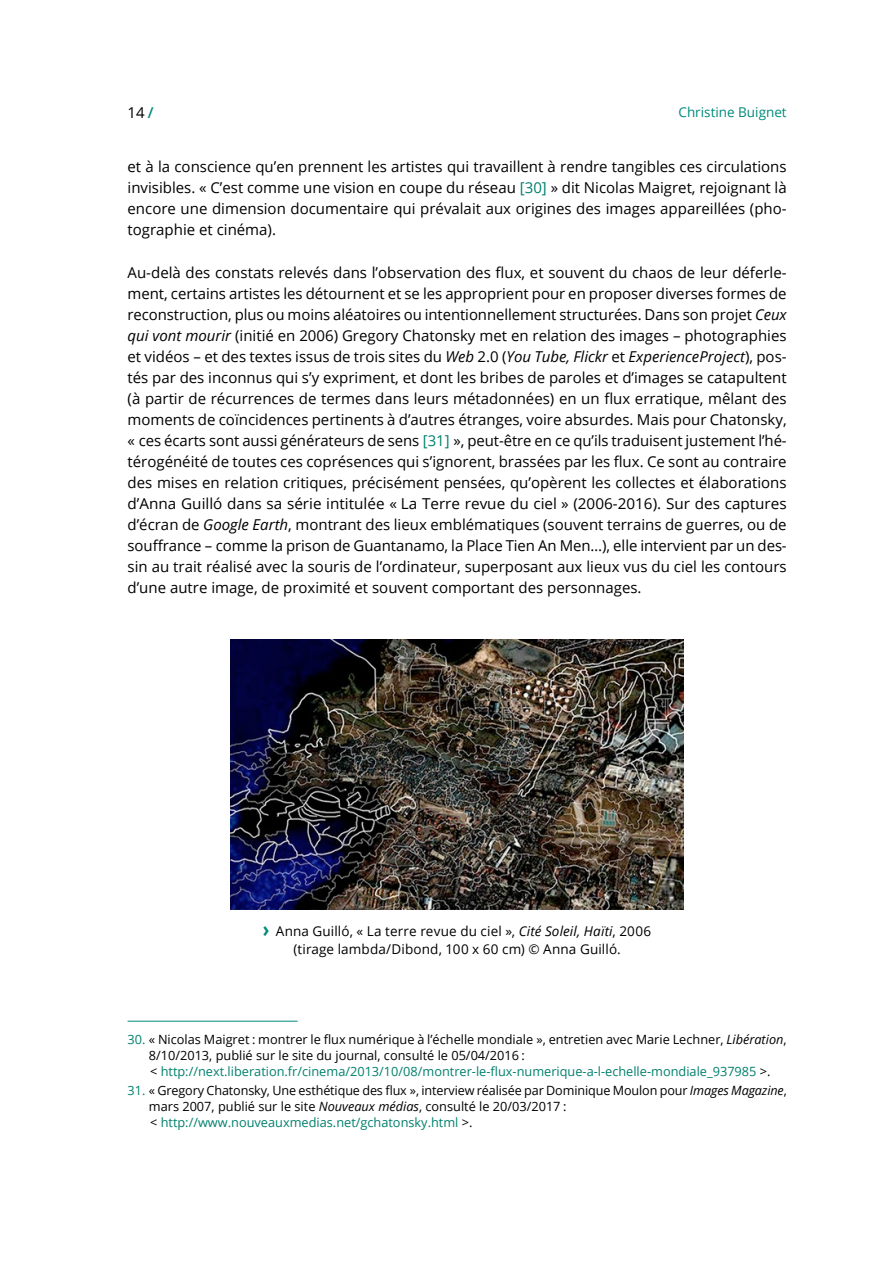
<style>
.page{position:relative;width:893px;height:1263px;background:#fff}
.page>*{position:absolute;margin:0;border:0;box-sizing:border-box;transform-origin:0 0}
.t1{font:15px/21px "Open Sans";color:#000;text-align:justify}
.t2{font:13.5px/18px "Open Sans";letter-spacing:.01em;color:#000;text-align:center}
.t3{font:13.5px "Open Sans";color:#00897a}
.t4{font:12.75px/16.2px "Open Sans";color:#000}
.s1{font-weight:600;color:#00897a}
.s2{color:#00806d}
.s3{font-style:italic}
.s4{font-weight:700;font-size:21.6px;color:#00897a}
</style>
<div class="page">
<img style="left:230px;top:640px;width:454px;height:269px">
<hr style="left:128px;top:1021px;width:170px;height:1px;background:#00897a">
<p class="t1" style="left:128px;top:101px;width:28px">14<span class="s1">/</span></p>
<p class="t3" style="left:678px;top:102px;width:110px">Christine Buignet</p>
<p class="t1" style="left:128px;top:156px;width:661px">et à la conscience qu’en prennent les artistes qui travaillent à rendre tangibles ces circulations invisibles. « C’est comme une vision en coupe du réseau <span class="s2">[30]</span> » dit Nicolas Maigret, rejoignant là encore une dimension documentaire qui prévalait aux origines des images appareillées (pho&shy;tographie et cinéma).</p>
<p class="t1" style="left:128px;top:261px;width:661px">Au-delà des constats relevés dans l’observation des flux, et souvent du chaos de leur déferle&shy;ment, certains artistes les détournent et se les approprient pour en proposer diverses formes de reconstruction, plus ou moins aléatoires ou intentionnellement structurées. Dans son projet <span class="s3">Ceux qui vont mourir</span> (initié en 2006) Gregory Chatonsky met en relation des images – photographies et vidéos – et des textes issus de trois sites du <span class="s3">Web</span> 2.0 (<span class="s3">You Tube, Flickr</span> et <span class="s3">ExperienceProject</span>), pos&shy;tés par des inconnus qui s’y expriment, et dont les bribes de paroles et d’images se catapultent (à partir de récurrences de termes dans leurs métadonnées) en un flux erratique, mêlant des moments de coïncidences pertinents à d’autres étranges, voire absurdes. Mais pour Chatonsky, « ces écarts sont aussi générateurs de sens <span class="s2">[31]</span> », peut-être en ce qu’ils traduisent justement l’hé&shy;térogénéité de toutes ces coprésences qui s’ignorent, brassées par les flux. Ce sont au contraire des mises en relation critiques, précisément pensées, qu’opèrent les collectes et élaborations d’Anna Guilló dans sa série intitulée « La Terre revue du ciel » (2006-2016). Sur des captures d’écran de <span class="s3">Google Earth</span>, montrant des lieux emblématiques (souvent terrains de guerres, ou de souffrance – comme la prison de Guantanamo, la Place Tien An Men…), elle intervient par un des&shy;sin au trait réalisé avec la souris de l’ordinateur, superposant aux lieux vus du ciel les contours d’une autre image, de proximité et souvent comportant des personnages.</p>
<p class="t2" style="left:263px;top:922px;width:390px"><span class="s4">›</span> Anna Guilló, « La terre revue du ciel », <span class="s3">Cité Soleil, Haïti</span>, 2006 (tirage lambda/Dibond, 100 x 60 cm) © Anna Guilló.</p>
<p class="t4" style="left:149px;top:1031px;width:639px;text-indent:-21px"><span class="s2">30.</span> « Nicolas Maigret : montrer le flux numérique à l’échelle mondiale », entretien avec Marie Lechner, <span class="s3">Libération</span>,<br>8/10/2013, publié sur le site du journal, consulté le 05/04/2016 :<br>&lt; <span class="s2">http://next.liberation.fr/cinema/2013/10/08/montrer-le-flux-numerique-a-l-echelle-mondiale_937985</span> &gt;.</p>
<p class="t4" style="left:149px;top:1081px;width:639px;text-indent:-21px"><span class="s2">31.</span> « Gregory Chatonsky, Une esthétique des flux », interview réalisée par Dominique Moulon pour <span class="s3">Images Magazine</span>, mars 2007, publié sur le site <span class="s3">Nouveaux médias</span>, consulté le 20/03/2017 :<br>&lt; <span class="s2">http://www.nouveauxmedias.net/gchatonsky.html</span> &gt;.</p>
</div>
